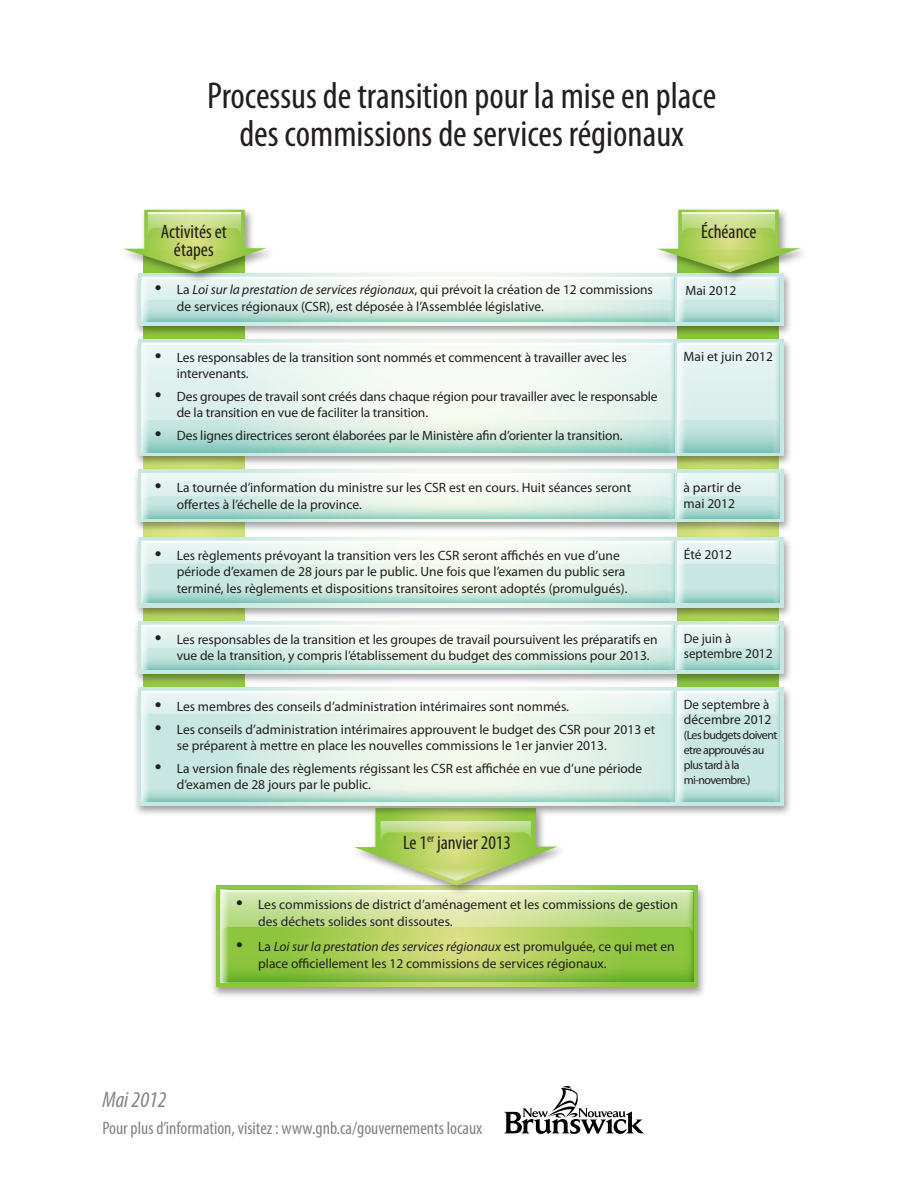
<style>
.page{position:relative;width:918px;height:1188px;background:#fff}
.page>*{position:absolute;margin:0;border:0;box-sizing:border-box;transform-origin:0 0}
.t1{font:condensed 37.5px/37.5px "Myriad Pro";color:#231f20;text-align:center}
.t2{font:italic condensed 22.5px "Myriad Pro";color:#808285}
.t3{font:condensed 19.5px "Myriad Pro";color:#231f20}
.t4{font:condensed 18px "Myriad Pro";color:#808285}
.t5{font:13.5px/16.5px "Myriad Pro";color:#231f20}
.t6{font:13.5px/15px "Myriad Pro";color:#231f20;scale:.96 1}
.t7{font:12px/15px "Myriad Pro";letter-spacing:-.05em;color:#231f20}
.s1{font-size:24px}
.s2{font-style:italic}
</style>
<div class="page">
<img style="left:212px;top:887px;width:492px;height:109px">
<svg style="left:216px;top:885px;width:482px;height:102px;background:#a8ce57"></svg>
<svg style="left:228px;top:954px;width:458px;height:28px;background:#98c54c"></svg>
<svg style="left:221px;top:820px;width:472px;height:117px"></svg>
<svg style="left:221px;top:890px;width:7px;height:92px"></svg>
<svg style="left:686px;top:890px;width:7px;height:92px"></svg>
<img style="left:135px;top:310px;width:655px;height:24px">
<svg style="left:138px;top:310px;width:645px;height:15px;background:#daeee6"></svg>
<svg style="left:149px;top:310px;width:518px;height:12px;background:#b5ddd1"></svg>
<svg style="left:677px;top:310px;width:95px;height:12px"></svg>
<img style="left:135px;top:470px;width:655px;height:62px">
<svg style="left:138px;top:470px;width:645px;height:52px;background:#cee9e0"></svg>
<svg style="left:149px;top:507px;width:518px;height:11px;background:#b5ddd1"></svg>
<svg style="left:677px;top:507px;width:95px;height:11px"></svg>
<svg style="left:142px;top:473px;width:638px;height:34px"></svg>
<img style="left:135px;top:621px;width:655px;height:61px">
<svg style="left:138px;top:621px;width:645px;height:52px;background:#dbeee7"></svg>
<svg style="left:149px;top:658px;width:518px;height:12px;background:#b5ddd1"></svg>
<svg style="left:677px;top:658px;width:95px;height:12px"></svg>
<svg style="left:149px;top:625px;width:623px;height:33px"></svg>
<hr style="left:678px;top:625px;width:101px;height:2px;background:#fffbd6">
<img style="left:135px;top:532px;width:655px;height:89px">
<svg style="left:138px;top:537px;width:645px;height:70px;background:#d7ede4"></svg>
<svg style="left:149px;top:585px;width:518px;height:17px;background:#c3e3d8"></svg>
<svg style="left:677px;top:585px;width:95px;height:17px"></svg>
<svg style="left:149px;top:541px;width:623px;height:33px"></svg>
<hr style="left:678px;top:541px;width:101px;height:2px;background:#fffbd6">
<img style="left:135px;top:334px;width:655px;height:136px">
<svg style="left:138px;top:339px;width:645px;height:117px;background:#cfe9e2"></svg>
<svg style="left:149px;top:430px;width:518px;height:22px;background:#b4ddd1"></svg>
<svg style="left:149px;top:345px;width:518px;height:85px"></svg>
<hr style="left:143px;top:343px;width:530px;height:2px;background:#fffbd6">
<svg style="left:677px;top:420px;width:95px;height:32px;background:#a3d5cd"></svg>
<svg style="left:685px;top:345px;width:87px;height:85px;background:#dcefec"></svg>
<hr style="left:678px;top:343px;width:101px;height:2px;background:#fffbd6">
<img style="left:678px;top:209px;width:125px;height:49px">
<img style="left:144px;top:209px;width:101px;height:1px">
<svg style="left:123px;top:210px;width:677px;height:100px"></svg>
<img style="left:135px;top:682px;width:655px;height:138px">
<svg style="left:138px;top:687px;width:645px;height:118px;background:#dcefe7"></svg>
<svg style="left:149px;top:786px;width:518px;height:16px;background:#c0e2d7"></svg>
<svg style="left:677px;top:786px;width:95px;height:16px"></svg>
<svg style="left:149px;top:691px;width:623px;height:33px"></svg>
<hr style="left:678px;top:691px;width:101px;height:2px;background:#fffbd6">
<svg style="left:678px;top:343px;width:7px;height:109px"></svg>
<svg style="left:142px;top:343px;width:7px;height:109px"></svg>
<svg style="left:772px;top:343px;width:8px;height:109px"></svg>
<svg style="left:667px;top:343px;width:8px;height:109px"></svg>
<svg style="left:678px;top:277px;width:7px;height:45px"></svg>
<svg style="left:142px;top:277px;width:7px;height:45px"></svg>
<svg style="left:772px;top:277px;width:8px;height:45px"></svg>
<svg style="left:667px;top:277px;width:8px;height:45px"></svg>
<svg style="left:678px;top:474px;width:7px;height:44px"></svg>
<svg style="left:142px;top:474px;width:7px;height:44px"></svg>
<svg style="left:772px;top:474px;width:8px;height:44px"></svg>
<svg style="left:667px;top:474px;width:8px;height:44px"></svg>
<svg style="left:678px;top:625px;width:7px;height:45px"></svg>
<svg style="left:142px;top:625px;width:7px;height:45px"></svg>
<svg style="left:772px;top:625px;width:8px;height:45px"></svg>
<svg style="left:667px;top:625px;width:8px;height:45px"></svg>
<svg style="left:678px;top:541px;width:7px;height:61px"></svg>
<svg style="left:142px;top:541px;width:7px;height:61px"></svg>
<svg style="left:772px;top:541px;width:8px;height:61px"></svg>
<svg style="left:667px;top:541px;width:8px;height:61px"></svg>
<svg style="left:678px;top:691px;width:7px;height:111px"></svg>
<svg style="left:142px;top:691px;width:7px;height:111px"></svg>
<svg style="left:772px;top:691px;width:8px;height:111px"></svg>
<svg style="left:667px;top:691px;width:8px;height:111px"></svg>
<svg style="left:504px;top:1086px;width:140px;height:48px"></svg>
<h1 class="t1" style="left:207px;top:76px;width:511px">Processus de transition pour la mise en place des commissions de services régionaux</h1>
<h3 class="t3" style="left:161px;top:220px;width:68px">Activités et</h3>
<h3 class="t3" style="left:701px;top:220px;width:57px">Échéance</h3>
<h3 class="t3" style="left:174px;top:238px;width:41px">étapes</h3>
<p class="t5" style="left:177px;top:281px;width:478px;text-indent:-22px"><span class="s1">•</span> La <span class="s2">Loi sur la prestation de services régionaux</span>, qui prévoit la création de 12 commissions de services régionaux (CSR), est déposée à l’Assemblée législative.</p>
<p class="t5" style="left:177px;top:349px;width:452px;text-indent:-22px"><span class="s1">•</span> Les responsables de la transition sont nommés et commencent à travailler avec les intervenants.</p>
<p class="t5" style="left:177px;top:388px;width:482px;text-indent:-22px"><span class="s1">•</span> Des groupes de travail sont créés dans chaque région pour travailler avec le responsable de la transition en vue de faciliter la transition.</p>
<p class="t5" style="left:155px;top:427px;width:469px"><span class="s1">•</span> Des lignes directrices seront élaborées par le Ministère afin d’orienter la transition.</p>
<p class="t5" style="left:177px;top:479px;width:456px;text-indent:-22px"><span class="s1">•</span> La tournée d’information du ministre sur les CSR est en cours. Huit séances seront offertes à l’échelle de la province.</p>
<p class="t5" style="left:177px;top:547px;width:452px;text-indent:-22px"><span class="s1">•</span> Les règlements prévoyant la transition vers les CSR seront affichés en vue d’une période d’examen de 28 jours par le public. Une fois que l’examen du public sera terminé, les règlements et dispositions transitoires seront adoptés (promulgués).</p>
<p class="t5" style="left:177px;top:631px;width:482px;text-indent:-22px"><span class="s1">•</span> Les responsables de la transition et les groupes de travail poursuivent les préparatifs en vue de la transition, y compris l’établissement du budget des commissions pour 2013.</p>
<p class="t5" style="left:155px;top:698px;width:416px"><span class="s1">•</span> Les membres des conseils d’administration intérimaires sont nommés.</p>
<p class="t5" style="left:177px;top:721px;width:480px;text-indent:-22px"><span class="s1">•</span> Les conseils d’administration intérimaires approuvent le budget des CSR pour 2013 et se préparent à mettre en place les nouvelles commissions le 1er janvier 2013.</p>
<p class="t5" style="left:177px;top:760px;width:467px;text-indent:-22px"><span class="s1">•</span> La version finale des règlements régissant les CSR est affichée en vue d’une période d’examen de 28 jours par le public.</p>
<h3 class="t3" style="left:403px;top:830px;width:109px">Le 1<sup>er</sup> janvier 2013</h3>
<p class="t5" style="left:685px;top:282px;width:53px">Mai 2012</p>
<p class="t5" style="left:684px;top:348px;width:91px">Mai et juin 2012</p>
<p class="t5" style="left:684px;top:479px;width:59px">à partir de mai 2012</p>
<p class="t5" style="left:684px;top:546px;width:50px">Été 2012</p>
<p class="t6" style="left:684px;top:631px;width:94px">De juin à septembre 2012</p>
<p class="t6" style="left:684px;top:697px;width:93px">De septembre à décembre 2012</p>
<p class="t7" style="left:684px;top:727px;width:95px">(Les budgets doivent etre approuvés au plus tard à la mi-novembre.)</p>
<p class="t5" style="left:258px;top:896px;width:421px;text-indent:-22px"><span class="s1">•</span> Les commissions de district d’aménagement et les commissions de gestion des déchets solides sont dissoutes.</p>
<p class="t5" style="left:258px;top:938px;width:418px;text-indent:-22px"><span class="s1">•</span> La <span class="s2">Loi sur la prestation des services régionaux</span> est promulguée, ce qui met en place officiellement les 12 commissions de services régionaux.</p>
<h2 class="t2" style="left:103px;top:1086px;width:65px">Mai 2012</h2>
<h3 class="t4" style="left:102px;top:1117px;width:381px">Pour plus d’information, visitez : www.gnb.ca/gouvernements locaux</h3>
</div>
